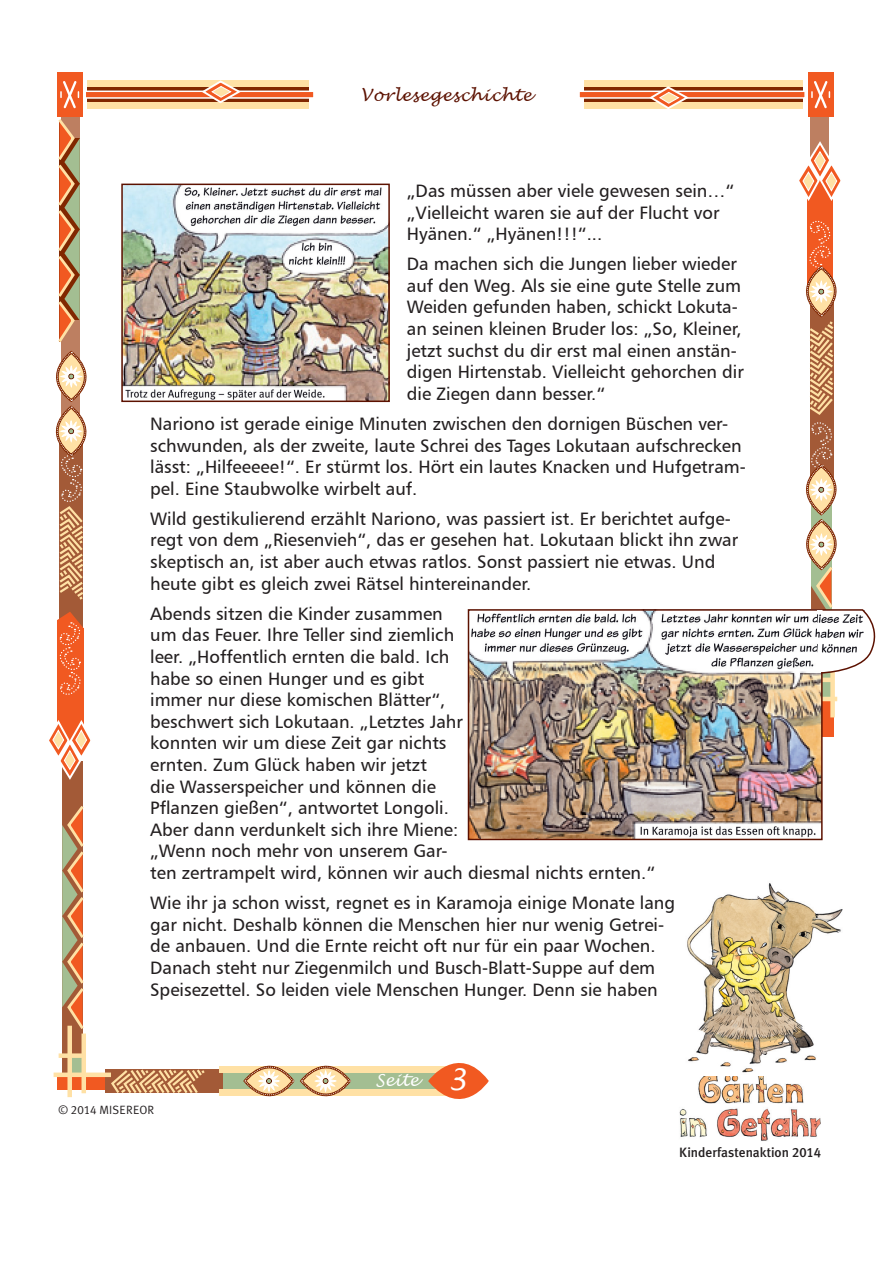
<style>
.page{position:relative;width:893px;height:1263px;background:#fff}
.page>*{position:absolute;margin:0;border:0;box-sizing:border-box;transform-origin:0 0}
.t1{font:18px/21.6px "Humanist 777 BT Roman B";color:#231f20}
.t2{font:italic 16.5px "Lucida Handwriting";letter-spacing:.04em;color:#5c1100}
.t3{font:italic 16.5px "Lucida Handwriting";color:#fff}
.t4{font:500 13.5px "Meta Plus";color:#231f20}
.t5{font:12px "Meta Plus Normal";letter-spacing:.015em;color:#231f20}
.s1{font-family:"Meta Plus Normal Caps"}
.s2{font-size:29.85px}
.s3{font-family:"Meta Plus Medium Caps";font-weight:400}
</style>
<div class="page">
<div style="left:807px;top:180px;width:26px;height:113px;background:#f15921"></div>
<div style="left:62px;top:761px;width:20px;height:292px;background:#a35a37"></div>
<div style="left:60px;top:430px;width:23px;height:208px;background:#a35a37"></div>
<div style="left:105px;top:1069px;width:159px;height:24px;background:#a35a37"></div>
<div style="left:57px;top:628px;width:26px;height:112px;background:#f15921"></div>
<svg style="left:87px;top:87px;width:221px;height:16px"></svg>
<div style="left:224px;top:1071px;width:221px;height:19px;background:#a3be92"></div>
<svg style="left:585px;top:87px;width:218px;height:16px"></svg>
<svg style="left:86px;top:91px;width:228px;height:8px"></svg>
<svg style="left:579px;top:91px;width:226px;height:8px"></svg>
<div style="left:87px;top:80px;width:221px;height:7px;background:#ffe1a5"></div>
<div style="left:219px;top:1066px;width:229px;height:7px;background:#ffe1a5"></div>
<div style="left:585px;top:80px;width:218px;height:7px;background:#ffe1a5"></div>
<div style="left:87px;top:103px;width:221px;height:6px;background:#ffe1a5"></div>
<div style="left:220px;top:1089px;width:228px;height:6px;background:#ffe1a5"></div>
<div style="left:585px;top:103px;width:218px;height:6px;background:#ffe1a5"></div>
<div style="left:811px;top:111px;width:18px;height:49px;background:#bd7f61"></div>
<div style="left:57px;top:72px;width:25px;height:45px;background:#f15921"></div>
<div style="left:808px;top:72px;width:25px;height:45px;background:#f15921"></div>
<svg style="left:241px;top:1065px;width:111px;height:32px"></svg>
<svg style="left:62px;top:803px;width:22px;height:229px"></svg>
<svg style="left:60px;top:81px;width:19px;height:28px"></svg>
<svg style="left:811px;top:81px;width:19px;height:28px"></svg>
<svg style="left:111px;top:1069px;width:94px;height:24px"></svg>
<svg style="left:49px;top:719px;width:42px;height:63px"></svg>
<svg style="left:799px;top:139px;width:42px;height:62px"></svg>
<svg style="left:200px;top:80px;width:42px;height:24px"></svg>
<svg style="left:647px;top:86px;width:42px;height:23px"></svg>
<div style="left:70px;top:1056px;width:12px;height:19px;background:#a3be92"></div>
<div style="left:819px;top:680px;width:12px;height:19px;background:#a3be92"></div>
<div style="left:57px;top:1075px;width:48px;height:14px;background:#f15921"></div>
<div style="left:816px;top:699px;width:17px;height:38px;background:#f15921"></div>
<div style="left:62px;top:1026px;width:5px;height:49px;background:#a35a37"></div>
<div style="left:67px;top:1026px;width:5px;height:71px;background:#ffe1a5"></div>
<hr style="left:82px;top:1033px;width:4px;height:60px;background:#ffe1a5">
<div style="left:830px;top:658px;width:5px;height:59px;background:#ffe1a5"></div>
<div style="left:59px;top:1053px;width:24px;height:5px;background:#ffe1a5"></div>
<hr style="left:807px;top:678px;width:25px;height:4px;background:#ffe1a5">
<div style="left:54px;top:1072px;width:57px;height:5px;background:#ffe1a5"></div>
<hr style="left:802px;top:697px;width:35px;height:4px;background:#ffe1a5">
<svg style="left:55px;top:116px;width:32px;height:486px"></svg>
<svg style="left:57px;top:610px;width:27px;height:87px"></svg>
<svg style="left:426px;top:1063px;width:63px;height:36px"></svg>
<img style="left:698px;top:1076px;width:106px;height:28px">
<img style="left:679px;top:1108px;width:142px;height:33px">
<img style="left:687px;top:883px;width:156px;height:190px">
<img style="left:124px;top:187px;width:263px;height:212px">
<div style="left:121px;top:184px;width:269px;height:218px;border:2px solid #5c1100"></div>
<img style="left:471px;top:612px;width:349px;height:225px">
<div style="left:468px;top:609px;width:355px;height:231px;border:2px solid #5c1100"></div>
<svg style="left:790px;top:220px;width:86px;height:454px"></svg>
<p class="t2" style="left:361px;top:85px;width:172px">Vorlesegeschichte</p>
<p class="t1" style="left:407px;top:179px;width:329px">„Das müssen aber viele gewesen sein…“ „Vielleicht waren sie auf der Flucht vor<br>Hyänen.“ „Hyänen!!!“...</p>
<p class="t1" style="left:407px;top:253px;width:338px">Da machen sich die Jungen lieber wieder auf den Weg. Als sie eine gute Stelle zum Weiden gefunden haben, schickt Lokuta&shy;an seinen kleinen Bruder los: „So, Kleiner, jetzt suchst du dir erst mal einen anstän&shy;digen Hirtenstab. Vielleicht gehorchen dir die Ziegen dann besser.“</p>
<p class="t1" style="left:150px;top:412px;width:597px">Nariono ist gerade einige Minuten zwischen den dornigen Büschen ver&shy;schwunden, als der zweite, laute Schrei des Tages Lokutaan aufschrecken lässt: „Hilfeeeee!“. Er stürmt los. Hört ein lautes Knacken und Hufgetram&shy;pel. Eine Staubwolke wirbelt auf.</p>
<p class="t1" style="left:150px;top:507px;width:590px">Wild gestikulierend erzählt Nariono, was passiert ist. Er berichtet aufge&shy;regt von dem „Riesenvieh“, das er gesehen hat. Lokutaan blickt ihn zwar skeptisch an, ist aber auch etwas ratlos. Sonst passiert nie etwas. Und heute gibt es gleich zwei Rätsel hintereinander.</p>
<p class="t1" style="left:150px;top:602px;width:506px">Abends sitzen die Kinder zusammen<br>um das Feuer. Ihre Teller sind ziemlich<br>leer. „Hoffentlich ernten die bald. Ich<br>habe so einen Hunger und es gibt<br>immer nur diese komischen Blätter“,<br>beschwert sich Lokutaan. „Letztes Jahr<br>konnten wir um diese Zeit gar nichts<br>ernten. Zum Glück haben wir jetzt<br>die Wasserspeicher und können die<br>Pflanzen gießen“, antwortet Longoli.<br>Aber dann verdunkelt sich ihre Miene:<br>„Wenn noch mehr von unserem Gar-<br>ten zertrampelt wird, können wir auch diesmal nichts ernten.“</p>
<p class="t1" style="left:150px;top:892px;width:526px">Wie ihr ja schon wisst, regnet es in Karamoja einige Monate lang gar nicht. Deshalb können die Menschen hier nur wenig Getrei&shy;de anbauen. Und die Ernte reicht oft nur für ein paar Wochen.<br>Danach steht nur Ziegenmilch und Busch-Blatt-Suppe auf dem Speisezettel. So leiden viele Menschen Hunger. Denn sie haben</p>
<p class="t5" style="left:59px;top:1102px;width:97px">© <span class="s1">2014</span> MISEREOR</p>
<p class="t3" style="left:376px;top:1070px;width:93px">Seite <span class="s2">3</span></p>
<p class="t4" style="left:679px;top:1144px;width:143px">Kinderfastenaktion <span class="s3">2014</span></p>
</div>
